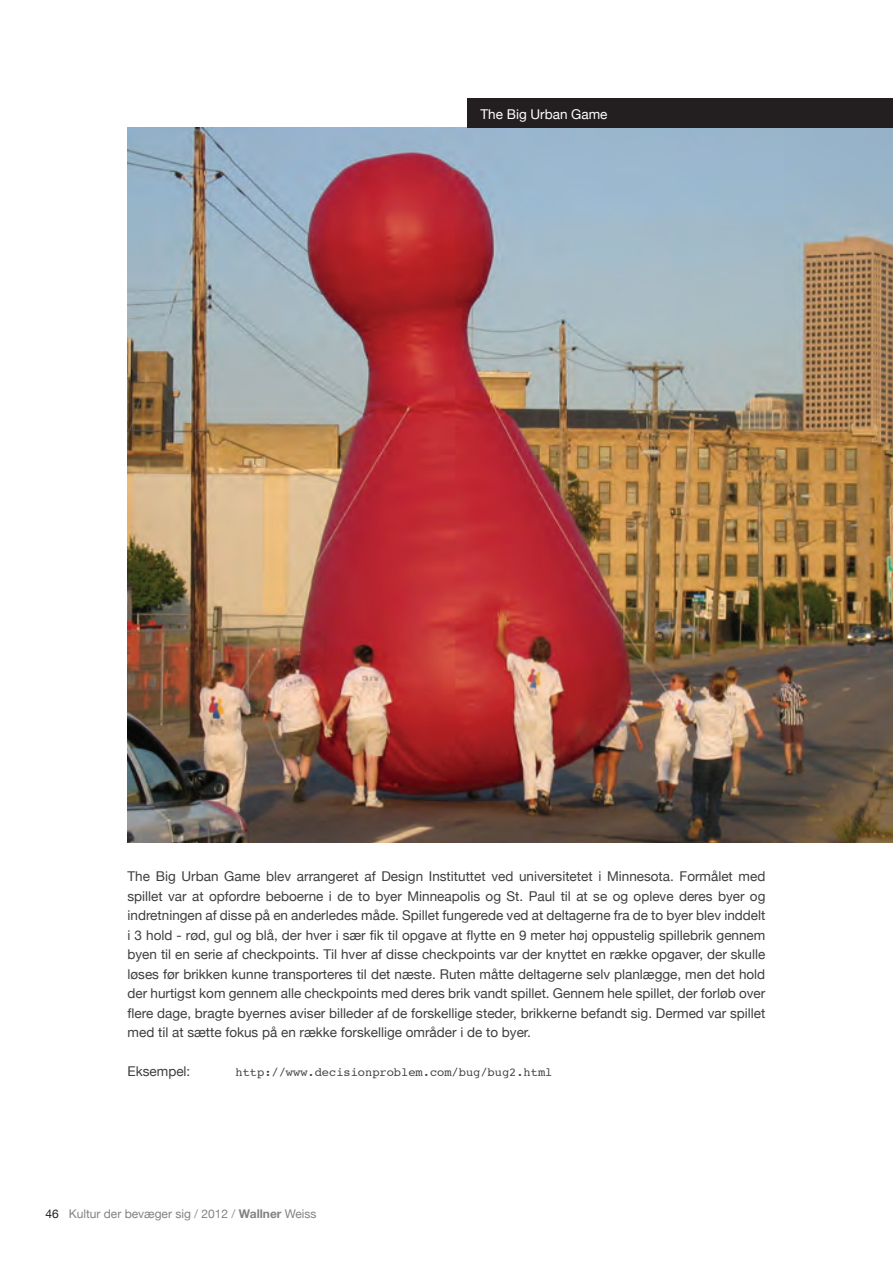
<style>
.page{position:relative;width:893px;height:1263px;background:#fff}
.page>*{position:absolute;margin:0;border:0;box-sizing:border-box;transform-origin:0 0}
.t1{font:13.5px/19.5px "Helvetica Neue";color:#3e3e3f;text-align:justify}
.t2{font:13.5px "Helvetica Neue";color:#fff}
.t3{font:12px "Courier";color:#3e3e3f}
.t4{font:12px "Helvetica Neue";color:#808285}
.s1{color:#231f20}
.s2{color:#939598}
.s3{font-weight:700}
</style>
<div class="page">
<img style="left:128px;top:128px;width:765px;height:714px">
<div style="left:468px;top:98px;width:425px;height:30px;background:#231f20"></div>
<p class="t2" style="left:480px;top:105px;width:129px">The Big Urban Game</p>
<p class="t1" style="left:128px;top:867px;width:639px">The Big Urban Game blev arrangeret af Design Instituttet ved universitetet i Minnesota. Formålet med spillet var at opfordre beboerne i de to byer Minneapolis og St. Paul til at se og opleve deres byer og indretningen af disse på en anderledes måde. Spillet fungerede ved at deltagerne fra de to byer blev inddelt i 3 hold - rød, gul og blå, der hver i sær fik til opgave at flytte en 9 meter høj oppustelig spillebrik gennem byen til en serie af checkpoints. Til hver af disse checkpoints var der knyttet en række opgaver, der skulle løses før brikken kunne transporteres til det næste. Ruten måtte deltagerne selv planlægge, men det hold der hurtigst kom gennem alle checkpoints med deres brik vandt spillet. Gennem hele spillet, der forløb over flere dage, bragte byernes aviser billeder af de forskellige steder, brikkerne befandt sig. Dermed var spillet med til at sætte fokus på en række forskellige områder i de to byer.</p>
<p class="t1" style="left:128px;top:1062px;width:64px">Eksempel:</p>
<p class="t3" style="left:236px;top:1063px;width:318px">http://www.decisionproblem.com/bug/bug2.html</p>
<p class="t4" style="left:45px;top:1205px;width:273px"><span class="s1">46</span> Kultur der bevæger sig <span class="s2">/</span> 2012 <span class="s2">/</span> <span class="s3">Wallner</span> Weiss</p>
</div>
